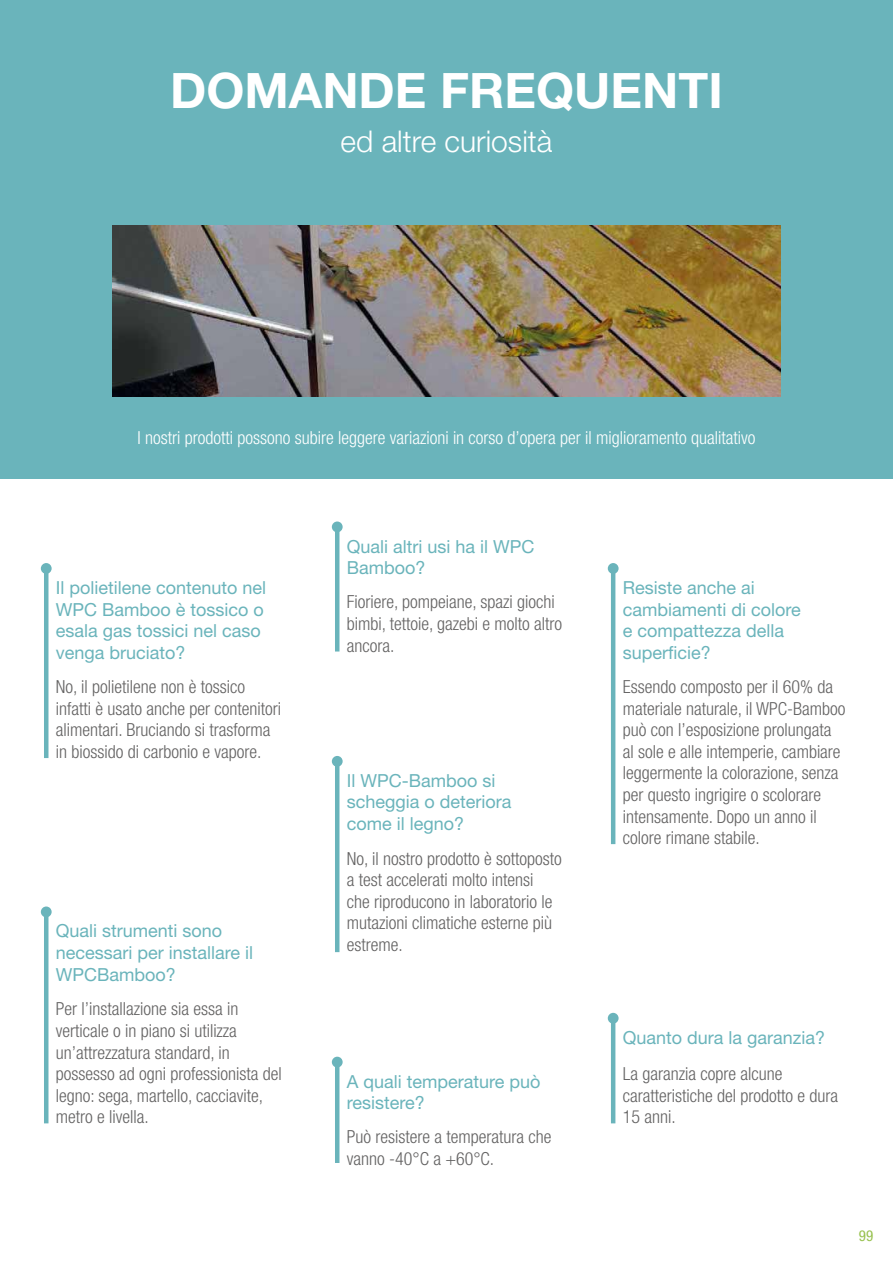
<style>
.page{position:relative;width:893px;height:1263px;background:#fff}
.page>*{position:absolute;margin:0;border:0;box-sizing:border-box;transform-origin:0 0}
.t1{font:700 48.9px "Helvetica Neue LT Std";color:#fff}
.t2{font:300 30px "Helvetica Neue LT Std";color:#fff}
.t3{font:300 condensed 18px/21.6px "Helvetica Neue LT Std";color:#646363}
.t4{font:18px/21.6px "Helvetica Neue LT Std";color:#6ab4bb}
.t5{font:300 condensed 18px "Helvetica Neue LT Std";color:#fff}
.t6{font:condensed 15px "Helvetica Neue LT Std";color:#97c14e}
</style>
<div class="page">
<div style="left:0;top:0;width:893px;height:478px;background:#6ab4bb"></div>
<img style="left:112px;top:225px;width:669px;height:172px">
<hr style="left:44px;top:568px;width:4px;height:190px;background:#6ab4bb">
<div style="left:41px;top:563px;width:11px;height:11px;background:#6ab4bb;border-radius:50%"></div>
<hr style="left:44px;top:912px;width:4px;height:211px;background:#6ab4bb">
<div style="left:41px;top:906px;width:11px;height:11px;background:#6ab4bb;border-radius:50%"></div>
<hr style="left:611px;top:568px;width:4px;height:276px;background:#6ab4bb">
<div style="left:608px;top:563px;width:11px;height:11px;background:#6ab4bb;border-radius:50%"></div>
<hr style="left:611px;top:1018px;width:4px;height:105px;background:#6ab4bb">
<div style="left:608px;top:1013px;width:11px;height:11px;background:#6ab4bb;border-radius:50%"></div>
<hr style="left:335px;top:527px;width:4px;height:124px;background:#6ab4bb">
<div style="left:332px;top:521px;width:11px;height:11px;background:#6ab4bb;border-radius:50%"></div>
<hr style="left:335px;top:1062px;width:4px;height:101px;background:#6ab4bb">
<div style="left:332px;top:1057px;width:11px;height:10px;background:#6ab4bb;border-radius:50%"></div>
<hr style="left:335px;top:761px;width:4px;height:191px;background:#6ab4bb">
<div style="left:332px;top:756px;width:11px;height:11px;background:#6ab4bb;border-radius:50%"></div>
<h1 class="t1" style="left:170px;top:61px;width:554px">DOMANDE FREQUENTI</h1>
<h2 class="t2" style="left:341px;top:123px;width:213px">ed altre curiosità</h2>
<p class="t5" style="left:138px;top:427px;width:619px">I nostri prodotti possono subire leggere variazioni in corso d’opera per il miglioramento qualitativo</p>
<p class="t4" style="left:56px;top:576px;width:212px">Il polietilene contenuto nel<br>WPC Bamboo è tossico o esala gas tossici nel caso venga bruciato?</p>
<p class="t3" style="left:56px;top:676px;width:227px">No, il polietilene non è tossico infatti è usato anche per contenitori alimentari. Bruciando si trasforma in biossido di carbonio e vapore.</p>
<p class="t4" style="left:56px;top:920px;width:199px">Quali strumenti sono necessari per installare il<br>WPCBamboo?</p>
<p class="t3" style="left:56px;top:998px;width:227px">Per l’installazione sia essa in verticale o in piano si utilizza un’attrezzatura standard, in possesso ad ogni professionista del legno: sega, martello, cacciavite, metro e livella.</p>
<p class="t4" style="left:347px;top:535px;width:189px">Quali altri usi ha il WPC<br>Bamboo?</p>
<p class="t3" style="left:347px;top:591px;width:217px">Fioriere, pompeiane, spazi giochi bimbi, tettoie, gazebi e molto altro ancora.</p>
<p class="t4" style="left:347px;top:769px;width:166px">Il WPC-Bamboo si scheggia o deteriora come il legno?</p>
<p class="t3" style="left:347px;top:847px;width:216px">No, il nostro prodotto è sottoposto a test accelerati molto intensi<br>che riproducono in laboratorio le mutazioni climatiche esterne più estreme.</p>
<p class="t4" style="left:347px;top:1070px;width:195px">A quali temperature può resistere?</p>
<p class="t3" style="left:347px;top:1126px;width:206px">Può resistere a temperatura che vanno -40°C a +60°C.</p>
<p class="t4" style="left:623px;top:576px;width:180px">Resiste anche ai cambiamenti di colore e compattezza della superficie?</p>
<p class="t3" style="left:623px;top:676px;width:224px">Essendo composto per il 60% da materiale naturale, il WPC-Bamboo può con l’esposizione prolungata al sole e alle intemperie, cambiare leggermente la colorazione, senza per questo ingrigire o scolorare intensamente. Dopo un anno il colore rimane stabile.</p>
<p class="t4" style="left:623px;top:1026px;width:204px">Quanto dura la garanzia?</p>
<p class="t3" style="left:623px;top:1063px;width:217px">La garanzia copre alcune caratteristiche del prodotto e dura<br>15 anni.</p>
<p class="t6" style="left:859px;top:1226px;width:16px">99</p>
</div>
